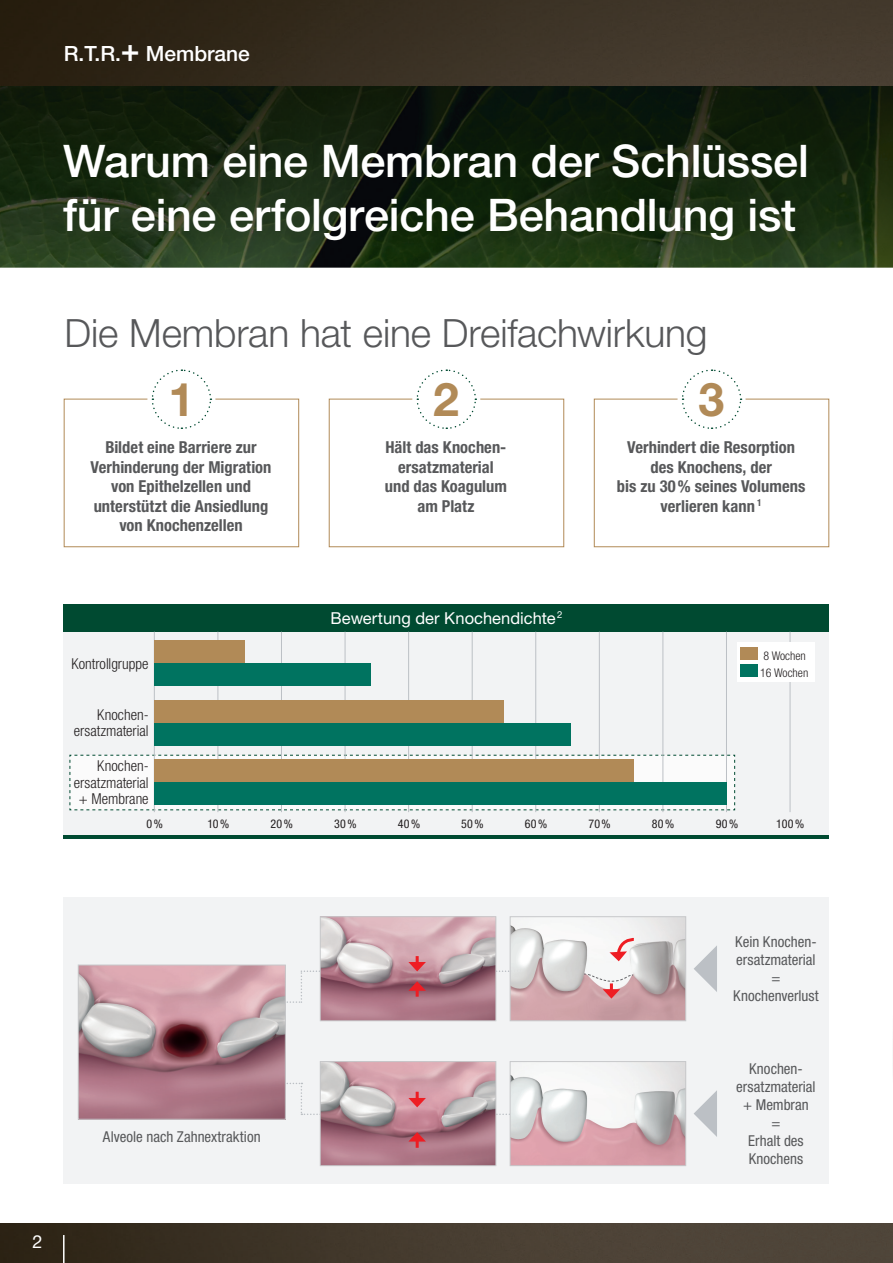
<style>
.page{position:relative;width:893px;height:1263px;background:#fff}
.page>*{position:absolute;margin:0;border:0;box-sizing:border-box;transform-origin:0 0}
.t1{font:700 46.5px "Helvetica Neue LT Std";color:#b18a57}
.t2{font:500 45px/54px "Helvetica Neue LT Std";letter-spacing:-.005em;color:#fff}
.t3{font:300 39px "Helvetica Neue LT Std";letter-spacing:-.005em;color:#57585a}
.t4{font:500 21px "Helvetica Neue LT Std";color:#fff}
.t5{font:18px "Helvetica Neue LT Std";color:#fff}
.t6{font:700 condensed 16.5px/19.5px "Helvetica Neue LT Std";color:#57585a;text-align:center}
.t7{font:16.5px "Helvetica Neue LT Std";color:#fff}
.t8{font:condensed 15px/18px "Helvetica Neue LT Std";color:#57585a;text-align:center}
.t9{font:300 condensed 15px/16.5px "Helvetica Neue LT Std";color:#231f20;text-align:right}
.t10{font:condensed 12px "Helvetica Neue LT Std";letter-spacing:.025em;color:#231f20}
.t11{font:300 condensed 12px/16.5px "Helvetica Neue LT Std";color:#231f20}
.s1{font-size:31.5px}
</style>
<div class="page">
<img style="left:0;top:0;width:893px;height:267px">
<img style="left:0;top:1223px;width:893px;height:40px">
<hr style="left:63px;top:1235px;width:2px;height:28px;background:#fff">
<div style="left:64px;top:399px;width:235px;height:148px;border:1px solid #b18a57"></div>
<div style="left:329px;top:399px;width:235px;height:148px;border:1px solid #b18a57"></div>
<div style="left:594px;top:399px;width:235px;height:148px;border:1px solid #b18a57"></div>
<div style="left:147px;top:365px;width:68px;height:68px;background:#fff;border-radius:50%"></div>
<div style="left:412px;top:365px;width:68px;height:68px;background:#fff;border-radius:50%"></div>
<div style="left:677px;top:365px;width:69px;height:68px;background:#fff;border-radius:50%"></div>
<svg style="left:151px;top:369px;width:61px;height:60px"></svg>
<svg style="left:416px;top:369px;width:61px;height:60px"></svg>
<svg style="left:681px;top:369px;width:61px;height:60px"></svg>
<div style="left:157px;top:375px;width:49px;height:49px;background:#fff;border-radius:50%"></div>
<div style="left:422px;top:375px;width:49px;height:49px;background:#fff;border-radius:50%"></div>
<div style="left:687px;top:375px;width:49px;height:49px;background:#fff;border-radius:50%"></div>
<div style="left:64px;top:897px;width:765px;height:287px;background:#f2f3f4"></div>
<div style="left:64px;top:632px;width:765px;height:203px;background:#f2f3f4"></div>
<div style="left:64px;top:604px;width:765px;height:28px;background:#004a31"></div>
<hr style="left:64px;top:835px;width:765px;height:4px;background:#004a31">
<svg style="left:69px;top:754px;width:666px;height:56px"></svg>
<hr style="left:790px;top:632px;width:1px;height:180px;background:#bcc0c5">
<hr style="left:726px;top:632px;width:1px;height:180px;background:#bcc0c5">
<hr style="left:663px;top:632px;width:1px;height:180px;background:#bcc0c5">
<hr style="left:599px;top:632px;width:1px;height:180px;background:#bcc0c5">
<hr style="left:535px;top:632px;width:1px;height:180px;background:#bcc0c5">
<hr style="left:472px;top:632px;width:1px;height:180px;background:#bcc0c5">
<hr style="left:408px;top:632px;width:1px;height:180px;background:#bcc0c5">
<hr style="left:345px;top:632px;width:1px;height:180px;background:#bcc0c5">
<hr style="left:281px;top:632px;width:1px;height:180px;background:#bcc0c5">
<hr style="left:218px;top:632px;width:1px;height:180px;background:#bcc0c5">
<hr style="left:154px;top:632px;width:1px;height:180px;background:#bcc0c5">
<div style="left:154px;top:641px;width:91px;height:22px;background:#b18a57"></div>
<div style="left:154px;top:664px;width:217px;height:22px;background:#007360"></div>
<div style="left:154px;top:700px;width:350px;height:22px;background:#b18a57"></div>
<div style="left:154px;top:723px;width:417px;height:22px;background:#007360"></div>
<div style="left:154px;top:760px;width:480px;height:22px;background:#b18a57"></div>
<div style="left:154px;top:783px;width:573px;height:22px;background:#007360"></div>
<img style="left:512px;top:1063px;width:172px;height:101px">
<div style="left:510px;top:1061px;width:176px;height:105px;border:1px solid #c7c8ca"></div>
<img style="left:322px;top:1063px;width:172px;height:101px">
<div style="left:320px;top:1061px;width:176px;height:105px;border:1px solid #c7c8ca"></div>
<img style="left:322px;top:918px;width:172px;height:101px">
<div style="left:320px;top:916px;width:176px;height:105px;border:1px solid #c7c8ca"></div>
<img style="left:512px;top:918px;width:172px;height:101px">
<div style="left:510px;top:916px;width:176px;height:105px;border:1px solid #c7c8ca"></div>
<svg style="left:286px;top:1083px;width:236px;height:32px"></svg>
<svg style="left:277px;top:956px;width:244px;height:47px"></svg>
<svg style="left:408px;top:1132px;width:18px;height:16px"></svg>
<svg style="left:609px;top:936px;width:28px;height:25px"></svg>
<svg style="left:583px;top:973px;width:51px;height:25px"></svg>
<img style="left:80px;top:967px;width:204px;height:150px">
<div style="left:78px;top:965px;width:208px;height:154px;border:1px solid #c7c8ca"></div>
<svg style="left:694px;top:945px;width:23px;height:47px"></svg>
<svg style="left:694px;top:1090px;width:23px;height:47px"></svg>
<div style="left:737px;top:643px;width:78px;height:39px;background:#fff"></div>
<div style="left:740px;top:647px;width:17px;height:13px;background:#b18a57"></div>
<div style="left:740px;top:664px;width:17px;height:13px;background:#007360"></div>
<p class="t4" style="left:64px;top:41px;width:188px">R.T.R.<span class="s1">+</span> Membrane</p>
<h2 class="t2" style="left:63px;top:133px;width:747px">Warum eine Membran der Schlüssel für eine erfolgreiche Behandlung ist</h2>
<h3 class="t3" style="left:64px;top:309px;width:645px">Die Membran hat eine Dreifachwirkung</h3>
<h1 class="t1" style="left:168px;top:370px;width:27px">1</h1>
<h1 class="t1" style="left:433px;top:370px;width:27px">2</h1>
<h1 class="t1" style="left:699px;top:370px;width:27px">3</h1>
<p class="t6" style="left:91px;top:437px;width:182px">Bildet eine Barriere zur<br>Verhinderung der Migration von Epithelzellen und unterstützt die Ansiedlung von Knochenzellen</p>
<p class="t6" style="left:385px;top:437px;width:124px">Hält das Knochen&shy;ersatzmaterial und das Koagulum am Platz</p>
<p class="t6" style="left:617px;top:437px;width:190px">Verhindert die Resorption des Knochens, der<br>bis zu 30 % seines Volumens verlieren kann <sup>1</sup></p>
<p class="t9" style="left:71px;top:655px;width:79px">Kontrollgruppe</p>
<p class="t9" style="left:74px;top:706px;width:76px">Knochen&shy;ersatzmaterial</p>
<p class="t9" style="left:74px;top:757px;width:76px">Knochen&shy;ersatzmaterial + Membrane</p>
<p class="t7" style="left:331px;top:608px;width:233px">Bewertung der Knochendichte<sup>2</sup></p>
<p class="t11" style="left:760px;top:648px;width:50px">8 Wochen<br>16 Wochen</p>
<p class="t10" style="left:146px;top:817px;width:18px">0 %</p>
<p class="t10" style="left:207px;top:817px;width:23px">10 %</p>
<p class="t10" style="left:270px;top:817px;width:24px">20 %</p>
<p class="t10" style="left:334px;top:817px;width:24px">30 %</p>
<p class="t10" style="left:398px;top:817px;width:24px">40 %</p>
<p class="t10" style="left:461px;top:817px;width:24px">50 %</p>
<p class="t10" style="left:525px;top:817px;width:24px">60 %</p>
<p class="t10" style="left:588px;top:817px;width:24px">70 %</p>
<p class="t10" style="left:652px;top:817px;width:24px">80 %</p>
<p class="t10" style="left:716px;top:817px;width:24px">90 %</p>
<p class="t10" style="left:776px;top:817px;width:29px">100 %</p>
<p class="t5" style="left:33px;top:1231px;width:12px">2</p>
<p class="t8" style="left:103px;top:1128px;width:159px">Alveole nach Zahnextraktion</p>
<p class="t8" style="left:733px;top:932px;width:87px">Kein Knochen&shy;ersatzmaterial =<br>Knochenverlust</p>
<p class="t8" style="left:736px;top:1059px;width:81px">Knochen&shy;ersatzmaterial + Membran<br>=<br>Erhalt des<br>Knochens</p>
</div>
